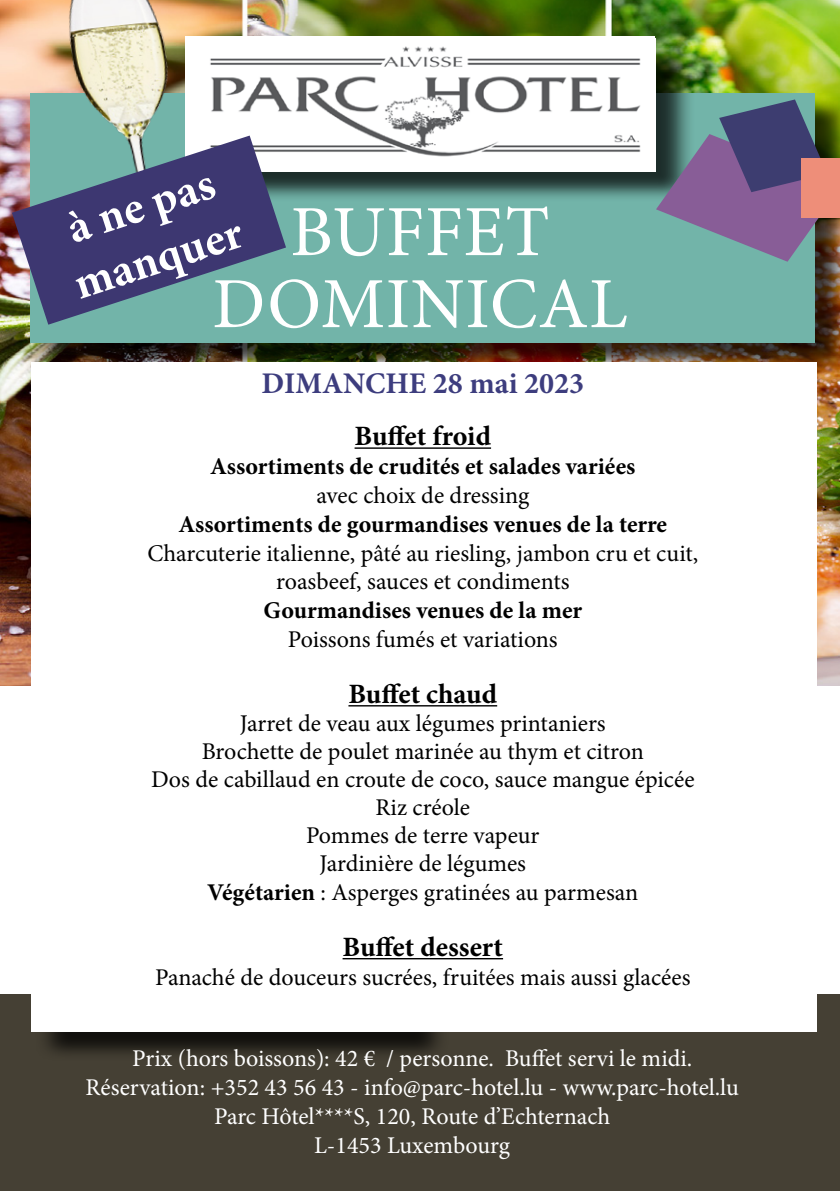
<style>
.page{position:relative;width:840px;height:1191px;background:#fff}
.page>*{position:absolute;margin:0;border:0;box-sizing:border-box;transform-origin:0 0}
.t1{font:72px/72px "Minion Pro";letter-spacing:.01em;color:#fff;text-align:center}
.t2{font:700 46px/55.2px "Minion Pro";color:#fff}
.t3{font:700 30px "Minion Pro";color:#3d3d7e}
.t4{font:700 28px "Minion Pro";color:#000}
.t5{font:24px/28.2px "Minion Pro";color:#000;text-align:center}
.t6{font:24px/28.8px "Minion Pro";color:#fff;text-align:center}
.t7{font:700 24px "Minion Pro";color:#000}
.s1{font-weight:700}
</style>
<div class="page">
<img style="left:0;top:0;width:839px;height:685px">
<div style="left:0;top:994px;width:839px;height:197px;background:#454034"></div>
<div style="left:34px;top:96px;width:805px;height:277px;background:#000;opacity:.75"></div>
<div style="left:30px;top:93px;width:784px;height:250px;background:#72b4a9"></div>
<div style="left:34px;top:365px;width:415px;height:696px;background:#000;opacity:.75"></div>
<div style="left:31px;top:362px;width:784px;height:669px;background:#fff"></div>
<div style="left:191px;top:41px;width:504px;height:161px;background:#000;opacity:.75"></div>
<svg style="left:655px;top:99px;width:184px;height:163px"></svg>
<div style="left:800px;top:158px;width:39px;height:59px;background:#ee8e79"></div>
<img style="left:41px;top:0;width:189px;height:136px">
<img style="left:185px;top:37px;width:469px;height:133px">
<hr style="left:354px;top:447px;width:137px;height:2px;background:#000">
<hr style="left:348px;top:705px;width:149px;height:1px;background:#000">
<hr style="left:342px;top:958px;width:161px;height:1px;background:#000">
<svg style="left:12px;top:136px;width:274px;height:189px;fill:#3d3771"></svg>
<h2 class="t2" style="left:49px;top:206px;width:176px;rotate:-18deg">à ne pas manquer</h2>
<h1 class="t1" style="left:212px;top:196px;width:416px">BUFFET<br>DOMINICAL</h1>
<p class="t3" style="left:261px;top:362px;width:324px">DIMANCHE 28 mai 2023</p>
<p class="t4" style="left:354px;top:416px;width:138px">Buffet froid</p>
<p class="t7" style="left:210px;top:449px;width:426px">Assortiments de crudités et salades variées</p>
<p class="t5" style="left:316px;top:481px;width:214px">avec choix de dressing</p>
<p class="t7" style="left:178px;top:507px;width:489px">Assortiments de gourmandises venues de la terre</p>
<p class="t5" style="left:147px;top:538px;width:552px;line-height:28.8px">Charcuterie italienne, pâté au riesling, jambon cru et cuit, roasbeef, sauces et condiments</p>
<p class="t7" style="left:263px;top:593px;width:320px">Gourmandises venues de la mer</p>
<p class="t5" style="left:288px;top:625px;width:271px">Poissons fumés et variations</p>
<p class="t4" style="left:348px;top:674px;width:150px">Buffet chaud</p>
<p class="t5" style="left:151px;top:709px;width:544px">Jarret de veau aux légumes printaniers<br>Brochette de poulet marinée au thym et citron<br>Dos de cabillaud en croute de coco, sauce mangue épicée Riz créole<br>Pommes de terre vapeur<br>Jardinière de légumes<br><span class="s1">Végétarien</span> : Asperges gratinées au parmesan</p>
<p class="t4" style="left:342px;top:927px;width:162px">Buffet dessert</p>
<p class="t5" style="left:155px;top:963px;width:537px">Panaché de douceurs sucrées, fruitées mais aussi glacées</p>
<p class="t6" style="left:85px;top:1044px;width:654px">Prix (hors boissons): 42 € / personne. Buffet servi le midi.<br>Réservation: +352 43 56 43 - info@parc-hotel.lu - www.parc-hotel.lu Parc Hôtel****S, 120, Route d’Echternach<br>L-1453 Luxembourg</p>
</div>
